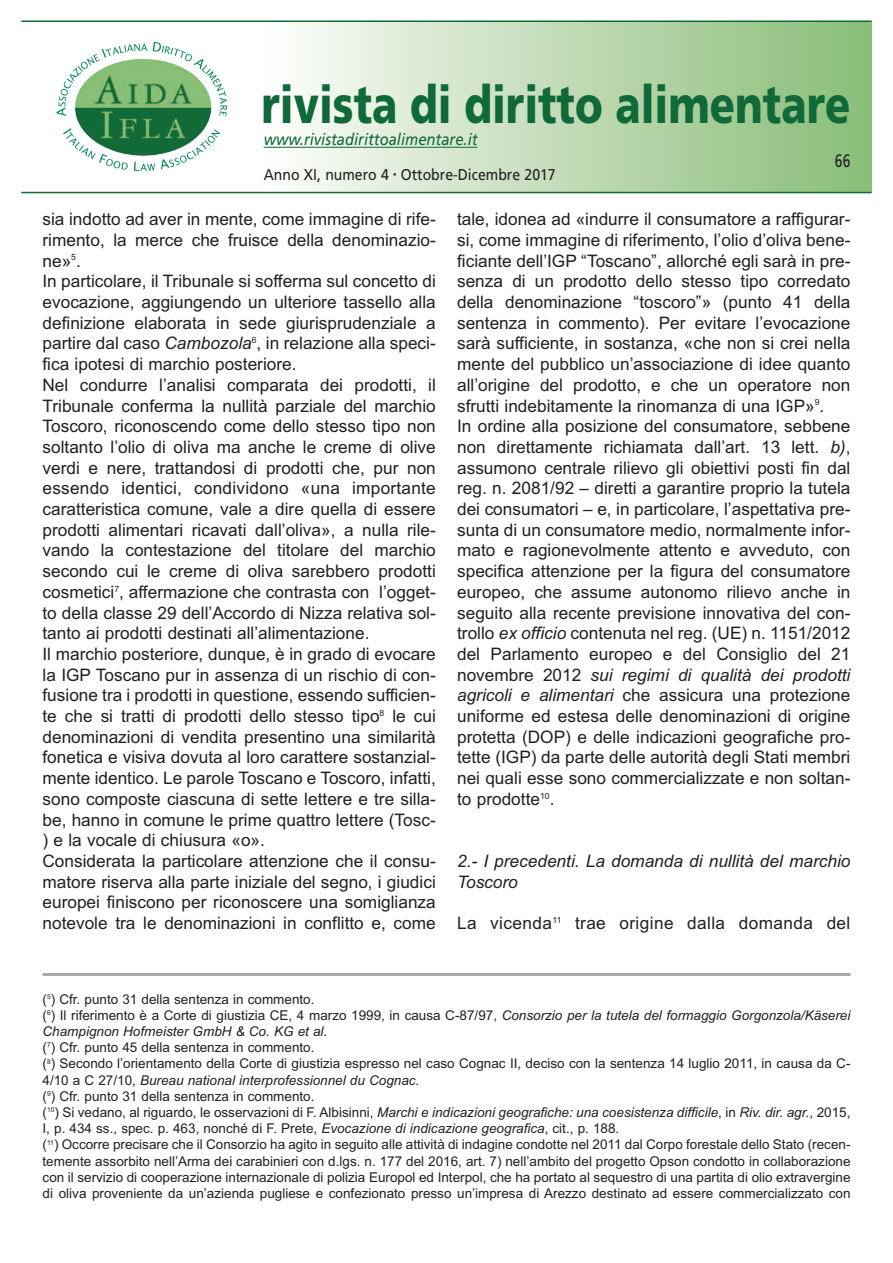
<style>
.page{position:relative;width:893px;height:1263px;background:#fff}
.page>*{position:absolute;margin:0;border:0;box-sizing:border-box;transform-origin:0 0}
.t1{font:900 52.5px "Frutiger";color:#106938;scale:.79 1}
.t2{font:18px "Frutiger";color:#231f20;scale:.78 1}
.t3{font:17.25px/20.7px "Arial";color:#231f20}
.t4{font:italic 17.25px/20.7px "Arial";color:#231f20}
.t5{font:17.25px "Arial";letter-spacing:.02em;color:#231f20}
.t6{font:italic 16.5px "Frutiger";color:#106938;scale:.9 1}
.t7{font:15.6px "Frutiger";color:#231f20;scale:.9 1}
.t8{font:13.5px/16.2px "Arial";color:#231f20}
.s1{font-style:italic}
</style>
<div class="page">
<div style="left:264px;top:21px;width:608px;height:170px;background:linear-gradient(to right,#fdfcfa,#87bc76)"></div>
<hr style="left:21px;top:21px;width:851px;height:1px;background:#106938">
<hr style="left:21px;top:192px;width:851px;height:1px;background:#106938">
<hr style="left:264px;top:147px;width:214px;height:1px;background:#106938">
<hr style="left:43px;top:973px;width:807px;height:3px;background:#a8a9ad">
<img style="left:147px;top:59px;width:6px;height:37px">
<svg style="left:63px;top:128px;width:65px;height:42px"></svg>
<svg style="left:134px;top:161px;width:21px;height:10px"></svg>
<svg style="left:161px;top:129px;width:59px;height:40px"></svg>
<svg style="left:56px;top:44px;width:91px;height:72px"></svg>
<svg style="left:153px;top:42px;width:74px;height:74px"></svg>
<h1 class="t1" style="left:262px;top:84px;width:747px">rivista di diritto alimentare</h1>
<p class="t6" style="left:264px;top:133px;width:239px">www.rivistadirittoalimentare.it</p>
<p class="t7" style="left:264px;top:168px;width:326px">Anno XI, numero 4 <sup>•</sup> Ottobre-Dicembre 2017</p>
<p class="t2" style="left:835px;top:153px;width:22px">66</p>
<p class="t3" style="left:43px;top:209px;width:395px">sia indotto ad aver in mente, come immagine di rife&shy;rimento, la merce che fruisce della denominazio&shy;ne»<sup>5</sup>.<br>In particolare, il Tribunale si sofferma sul concetto di evocazione, aggiungendo un ulteriore tassello alla definizione elaborata in sede giurisprudenziale a partire dal caso <span class="s1">Cambozola</span><sup>6</sup>, in relazione alla speci&shy;fica ipotesi di marchio posteriore.<br>Nel condurre l’analisi comparata dei prodotti, il Tribunale conferma la nullità parziale del marchio Toscoro, riconoscendo come dello stesso tipo non soltanto l’olio di oliva ma anche le creme di olive verdi e nere, trattandosi di prodotti che, pur non essendo identici, condividono «una importante caratteristica comune, vale a dire quella di essere prodotti alimentari ricavati dall’oliva», a nulla rile&shy;vando la contestazione del titolare del marchio secondo cui le creme di oliva sarebbero prodotti cosmetici<sup>7</sup>, affermazione che contrasta con l’ogget&shy;to della classe 29 dell’Accordo di Nizza relativa sol&shy;tanto ai prodotti destinati all’alimentazione.<br>Il marchio posteriore, dunque, è in grado di evocare la IGP Toscano pur in assenza di un rischio di con&shy;fusione tra i prodotti in questione, essendo sufficien&shy;te che si tratti di prodotti dello stesso tipo<sup>8</sup> le cui denominazioni di vendita presentino una similarità fonetica e visiva dovuta al loro carattere sostanzial&shy;mente identico. Le parole Toscano e Toscoro, infatti, sono composte ciascuna di sette lettere e tre silla&shy;be, hanno in comune le prime quattro lettere (Tosc-) e la vocale di chiusura «o».<br>Considerata la particolare attenzione che il consu&shy;matore riserva alla parte iniziale del segno, i giudici europei finiscono per riconoscere una somiglianza notevole tra le denominazioni in conflitto e, come</p>
<p class="t3" style="left:457px;top:209px;width:395px">tale, idonea ad «indurre il consumatore a raffigurar&shy;si, come immagine di riferimento, l’olio d’oliva bene&shy;ficiante dell’IGP “Toscano”, allorché egli sarà in pre&shy;senza di un prodotto dello stesso tipo corredato della denominazione “toscoro”» (punto 41 della sentenza in commento). Per evitare l’evocazione sarà sufficiente, in sostanza, «che non si crei nella mente del pubblico un’associazione di idee quanto all’origine del prodotto, e che un operatore non sfrutti indebitamente la rinomanza di una IGP»<sup>9</sup>.<br>In ordine alla posizione del consumatore, sebbene non direttamente richiamata dall’art. 13 lett. <span class="s1">b)</span>, assumono centrale rilievo gli obiettivi posti fin dal reg. n. 2081/92 – diretti a garantire proprio la tutela dei consumatori – e, in particolare, l’aspettativa pre&shy;sunta di un consumatore medio, normalmente infor&shy;mato e ragionevolmente attento e avveduto, con specifica attenzione per la figura del consumatore europeo, che assume autonomo rilievo anche in seguito alla recente previsione innovativa del con&shy;trollo <span class="s1">ex officio</span> contenuta nel reg. (Ue) n. 1151/2012 del Parlamento europeo e del Consiglio del 21 novembre 2012 <span class="s1">sui regimi di qualità dei prodotti agricoli e alimentari</span> che assicura una protezione uniforme ed estesa delle denominazioni di origine protetta (DOP) e delle indicazioni geografiche pro&shy;tette (IGP) da parte delle autorità degli Stati membri nei quali esse sono commercializzate e non soltan&shy;to prodotte<sup>10</sup>.</p>
<p class="t4" style="left:457px;top:851px;width:395px">2.- I precedenti. La domanda di nullità del marchio<br>Toscoro</p>
<p class="t5" style="left:457px;top:913px;width:395px">La vicenda<sup>11</sup> trae origine dalla domanda del</p>
<p class="t8" style="left:43px;top:991px;width:810px">(<sup>5</sup>) Cfr. punto 31 della sentenza in commento.<br>(<sup>6</sup>) Il riferimento è a Corte di giustizia Ce, 4 marzo 1999, in causa C-87/97, <span class="s1">Consorzio per la tutela del formaggio Gorgonzola/Käserei Champignon Hofmeister GmbH &amp; Co. KG et al</span>.<br>(<sup>7</sup>) Cfr. punto 45 della sentenza in commento.<br>(<sup>8</sup>) Secondo l’orientamento della Corte di giustizia espresso nel caso Cognac II, deciso con la sentenza 14 luglio 2011, in causa da C-4/10 a C 27/10, <span class="s1">Bureau national interprofessionnel du Cognac</span>.<br>(<sup>9</sup>) Cfr. punto 31 della sentenza in commento.<br>(<sup>10</sup>) Si vedano, al riguardo, le osservazioni di F. Albisinni, <span class="s1">Marchi e indicazioni geografiche: una coesistenza difficile</span>, in <span class="s1">Riv. dir. agr.</span>, 2015, I, p. 434 ss., spec. p. 463, nonché di F. Prete, <span class="s1">Evocazione di indicazione geografica</span>, cit., p. 188.<br>(<sup>11</sup>) Occorre precisare che il Consorzio ha agito in seguito alle attività di indagine condotte nel 2011 dal Corpo forestale dello Stato (recen&shy;temente assorbito nell’Arma dei carabinieri con d.lgs. n. 177 del 2016, art. 7) nell’ambito del progetto Opson condotto in collaborazione con il servizio di cooperazione internazionale di polizia europol ed Interpol, che ha portato al sequestro di una partita di olio extravergine di oliva proveniente da un’azienda pugliese e confezionato presso un’impresa di Arezzo destinato ad essere commercializzato con</p>
</div>
